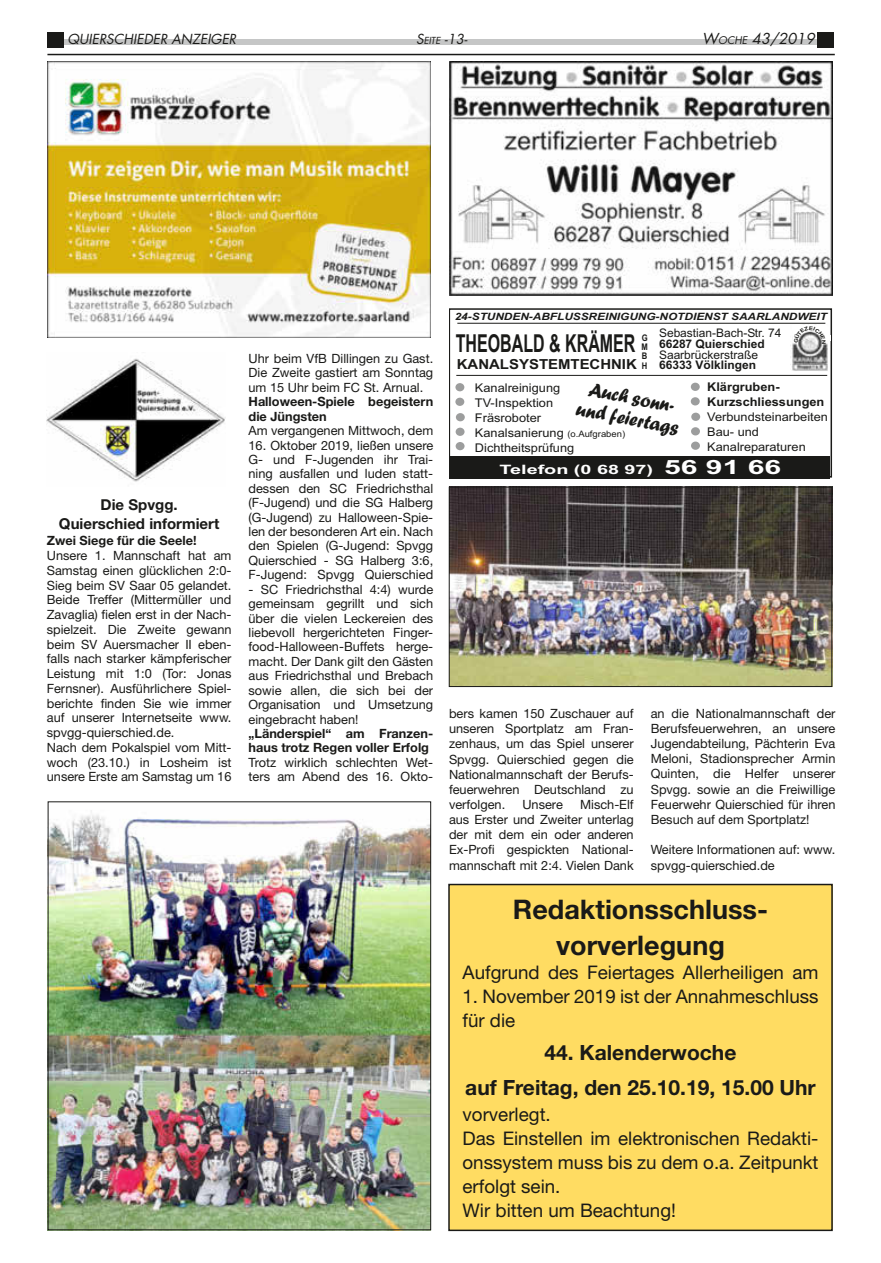
<style>
.page{position:relative;width:881px;height:1263px;background:#fff}
.page>*{position:absolute;margin:0;border:0;box-sizing:border-box;transform-origin:0 0}
.t1{font:700 27px/35.8px "Helvetica Neue LT";color:#1a1a18;text-align:center}
.t2{font:700 24.75px "Arial";color:#1a1a18;scale:.65 1}
.t3{font:23.55px/23.7px "Brush 738 BT";color:#1a1a18;scale:.77 1}
.t4{font:700 21px/35px "Helvetica Neue LT";color:#1a1a18;text-align:center}
.t5{font:20.4px/21px "Forte";color:#1a1a18;text-align:center;scale:.92 1}
.t6{font:18.75px/24px "Helvetica Neue LT Roman 7";color:#1a1a18}
.t7{font:700 15px/18.8px "Helvetica Neue LT";color:#1a1a18;text-align:center}
.t8{font:italic 14.7px "Futura LT";color:#1a1a18}
.t9{font:700 13.8px "Arial";color:#1a1a18;scale:1.08 1}
.t10{font:italic 13.5px "Futura LT";color:#1a1a18}
.t11{font:700 12.9px "Arial";color:#fff;scale:1.53 1}
.t12{font:12.75px/14.4px "Helvetica Neue LT Roman 7";color:#1a1a18;text-align:justify}
.t13{font:700 12.75px/14.4px "Helvetica Neue LT";color:#1a1a18}
.t14{font:12px/15px "Arial";color:#1a1a18;scale:1.06 1}
.t15{font:700 12px/15px "Arial";color:#1a1a18;scale:1.06 1}
.t16{font:11.85px "Arial";color:#1a1a18}
.t17{font:700 11.85px "Arial";color:#1a1a18}
.t18{font:italic 700 10.05px "Arial";color:#1a1a18;scale:1.17 1}
.t19{font:italic 9.45px "Futura LT";color:#1a1a18}
.t20{font:700 9.15px/9.1px "Arial";color:#1a1a18;text-align:justify;scale:.84 1}
.s1{font-size:13.5px}
.s2{font-size:10.35px}
.s3{font-size:8.85px}
.s4{font-size:19.65px}
</style>
<div class="page">
<div style="left:48px;top:39px;width:784px;height:6px;background:#c5c6c6"></div>
<div style="left:47px;top:32px;width:17px;height:16px;background:#1a1a18"></div>
<hr style="left:47px;top:54px;width:787px;height:1px;background:#1a1a18">
<div style="left:817px;top:32px;width:16px;height:16px;background:#1a1a18"></div>
<img style="left:47px;top:358px;width:178px;height:124px">
<div style="left:449px;top:308px;width:382px;height:170px;border:1px solid #1a1a18"></div>
<img style="left:790px;top:324px;width:38px;height:47px">
<div style="left:791px;top:326px;width:35px;height:5px;background:#fff"></div>
<div style="left:820px;top:328px;width:8px;height:12px;background:#fff"></div>
<div style="left:455px;top:398px;width:9px;height:8px;background:#9c9d9d;border-radius:50%"></div>
<div style="left:690px;top:397px;width:9px;height:8px;background:#9c9d9d;border-radius:50%"></div>
<div style="left:455px;top:413px;width:9px;height:8px;background:#9c9d9d;border-radius:50%"></div>
<div style="left:691px;top:413px;width:9px;height:8px;background:#9c9d9d;border-radius:50%"></div>
<div style="left:455px;top:428px;width:9px;height:8px;background:#9c9d9d;border-radius:50%"></div>
<div style="left:690px;top:427px;width:9px;height:8px;background:#9c9d9d;border-radius:50%"></div>
<div style="left:455px;top:442px;width:9px;height:8px;background:#9c9d9d;border-radius:50%"></div>
<div style="left:690px;top:442px;width:9px;height:8px;background:#9c9d9d;border-radius:50%"></div>
<div style="left:455px;top:383px;width:9px;height:8px;background:#9c9d9d;border-radius:50%"></div>
<div style="left:690px;top:383px;width:9px;height:8px;background:#9c9d9d;border-radius:50%"></div>
<hr style="left:456px;top:375px;width:370px;height:1px;background:#1a1a18">
<hr style="left:457px;top:323px;width:368px;height:1px;background:#1a1a18">
<div style="left:449px;top:456px;width:380px;height:22px;background:#1a1a18"></div>
<img style="left:48px;top:62px;width:382px;height:276px">
<img style="left:449px;top:62px;width:382px;height:234px">
<img style="left:50px;top:810px;width:379px;height:418px">
<img style="left:451px;top:489px;width:378px;height:196px">
<div style="left:449px;top:487px;width:382px;height:200px;border:1px solid #1a1a18"></div>
<div style="left:449px;top:884px;width:382px;height:346px;background:#ffdc62"></div>
<div style="left:448px;top:884px;width:384px;height:347px;border:2px solid #1a1a18"></div>
<svg style="left:792px;top:326px;width:35px;height:17px"></svg>
<p class="t10" style="left:68px;top:30px;width:170px">QUIERSCHIEDER ANZEIGER</p>
<p class="t19" style="left:416px;top:34px;width:52px"><span class="s1">S</span>eite <span class="s1">-13-</span></p>
<p class="t8" style="left:701px;top:29px;width:114px">W<span class="s2">oche</span> 43/2019</p>
<p class="t7" style="left:59px;top:495px;width:162px">Die Spvgg.<br>Quierschied informiert</p>
<p class="t13" style="left:47px;top:533px;width:151px">Zwei Siege für die Seele!</p>
<p class="t12" style="left:47px;top:548px;width:186px;text-align:left">Unsere 1. Mannschaft hat am<br>Samstag einen glücklichen 2:0-<br>Sieg beim SV Saar 05 gelandet.<br>Beide Treffer (Mittermüller und<br>Zavaglia) fielen erst in der Nach&shy;spielzeit. Die Zweite gewann beim SV Auersmacher II eben&shy;falls nach starker kämpferischer<br>Leistung mit 1:0 (Tor: Jonas<br>Fernsner). Ausführlichere Spiel&shy;berichte finden Sie wie immer auf unserer Internetseite www. spvgg-quierschied.de.<br>Nach dem Pokalspiel vom Mitt&shy;woch (23.10.) in Losheim ist unsere Erste am Samstag um 16</p>
<p class="t12" style="left:248px;top:351px;width:186px">Uhr beim VfB Dillingen zu Gast.<br>Die Zweite gastiert am Sonntag um 15 Uhr beim FC St. Arnual.</p>
<p class="t13" style="left:248px;top:394px;width:186px">Halloween-Spiele begeistern die Jüngsten</p>
<p class="t12" style="left:248px;top:423px;width:186px">Am vergangenen Mittwoch, dem</p>
<p class="t12" style="left:248px;top:438px;width:186px">16. Oktober 2019, ließen unsere G- und F-Jugenden ihr Trai&shy;ning ausfallen und luden statt&shy;dessen den SC Friedrichsthal (F-Jugend) und die SG Halberg (G-Jugend) zu Halloween-Spie&shy;len der besonderen Art ein. Nach den Spielen (G-Jugend: Spvgg Quierschied - SG Halberg 3:6, F-Jugend: Spvgg Quierschied</p>
<p class="t12" style="left:248px;top:582px;width:186px">- SC Friedrichsthal 4:4) wurde gemeinsam gegrillt und sich über die vielen Leckereien des liebevoll hergerichteten Finger&shy;food-Halloween-Buffets herge&shy;macht. Der Dank gilt den Gästen aus Friedrichsthal und Brebach sowie allen, die sich bei der Organisation und Umsetzung eingebracht haben!</p>
<p class="t13" style="left:248px;top:726px;width:186px">„Länderspiel“ am Franzen&shy;haus trotz Regen voller Erfolg</p>
<p class="t12" style="left:248px;top:755px;width:186px">Trotz wirklich schlechten Wet&shy;ters am Abend des 16. Okto-</p>
<p class="t18" style="left:454px;top:311px;width:319px">24-STUNDEN-ABFLUSSREINIGUNG-NOTDIENST SAARLANDWEIT</p>
<p class="t16" style="left:658px;top:326px;width:124px">Sebastian-Bach-Str. 74</p>
<p class="t17" style="left:658px;top:337px;width:107px">66287 Quierschied</p>
<p class="t16" style="left:658px;top:348px;width:101px">Saarbrückerstraße</p>
<p class="t17" style="left:658px;top:358px;width:99px">66333 Völklingen</p>
<h2 class="t2" style="left:455px;top:329px;width:278px">THEOBALD &amp; KRÄMER</h2>
<p class="t20" style="left:641px;top:333px;width:9px">G M B H</p>
<h3 class="t3" style="left:611px;top:376px;width:92px;rotate:20deg">Ah nn</h3>
<p class="t9" style="left:456px;top:356px;width:168px">KANALSYSTEMTECHNIK</p>
<h3 class="t5" style="left:582px;top:377px;width:115px;rotate:11deg">Auch sonn&shy;und feiertags</h3>
<p class="t14" style="left:475px;top:380px;width:143px">Kanalreinigung<br>TV-Inspektion<br>Fräsroboter<br>Kanalsanierung <span class="s3">(o.Aufgraben)<br></span>Dichtheitsprüfung</p>
<p class="t15" style="left:707px;top:380px;width:112px">Klärgruben-<br>Kurzschliessungen</p>
<h3 class="t3" style="left:621px;top:380px;width:85px;rotate:20deg">ucS -</h3>
<h3 class="t3" style="left:605px;top:374px;width:116px;text-indent:52px;rotate:20deg">o und F e tags</h3>
<p class="t14" style="left:707px;top:409px;width:115px">Verbundsteinarbeiten<br>Bau- und<br>Kanalreparaturen</p>
<p class="t11" style="left:499px;top:462px;width:185px">Telefon (0 68 97) <span class="s4">56 91 66</span></p>
<p class="t12" style="left:449px;top:706px;width:186px;line-height:15.1px">bers kamen 150 Zuschauer auf unseren Sportplatz am Fran&shy;zenhaus, um das Spiel unserer Spvgg. Quierschied gegen die Nationalmannschaft der Berufs&shy;feuerwehren Deutschland zu verfolgen.</p>
<p class="t12" style="left:449px;top:797px;width:186px;line-height:15.1px;text-indent:131px">Misch-Elf aus Erster und Zweiter unterlag der mit dem ein oder anderen Ex-Profi gespickten National&shy;mannschaft mit 2:4. Vielen Dank</p>
<p class="t12" style="left:522px;top:797px;width:42px">Unsere</p>
<p class="t12" style="left:650px;top:706px;width:186px;line-height:15.1px">an die Nationalmannschaft der Berufsfeuerwehren, an unsere Jugendabteilung, Pächterin Eva Meloni, Stadionsprecher Armin Quinten, die Helfer unserer Spvgg. sowie an die Freiwillige Feuerwehr Quierschied für ihren Besuch auf dem Sportplatz!</p>
<p class="t12" style="left:650px;top:842px;width:186px;line-height:15.1px">Weitere Informationen auf: www. spvgg-quierschied.de</p>
<h1 class="t1" style="left:512px;top:891px;width:256px">Redaktionsschluss&shy;vorverlegung</h1>
<h3 class="t6" style="left:462px;top:960px;width:357px">Aufgrund des Feiertages Allerheiligen am</h3>
<h3 class="t6" style="left:462px;top:984px;width:357px">1. November 2019 ist der Annahmeschluss für die</h3>
<h3 class="t4" style="left:465px;top:1034px;width:352px">44. Kalenderwoche<br>auf Freitag, den 25.10.19, 15.00 Uhr</h3>
<h3 class="t6" style="left:462px;top:1102px;width:357px">vorverlegt.<br>Das Einstellen im elektronischen Redakti&shy;onssystem muss bis zu dem o.a. Zeitpunkt erfolgt sein.<br>Wir bitten um Beachtung!</h3>
</div>
